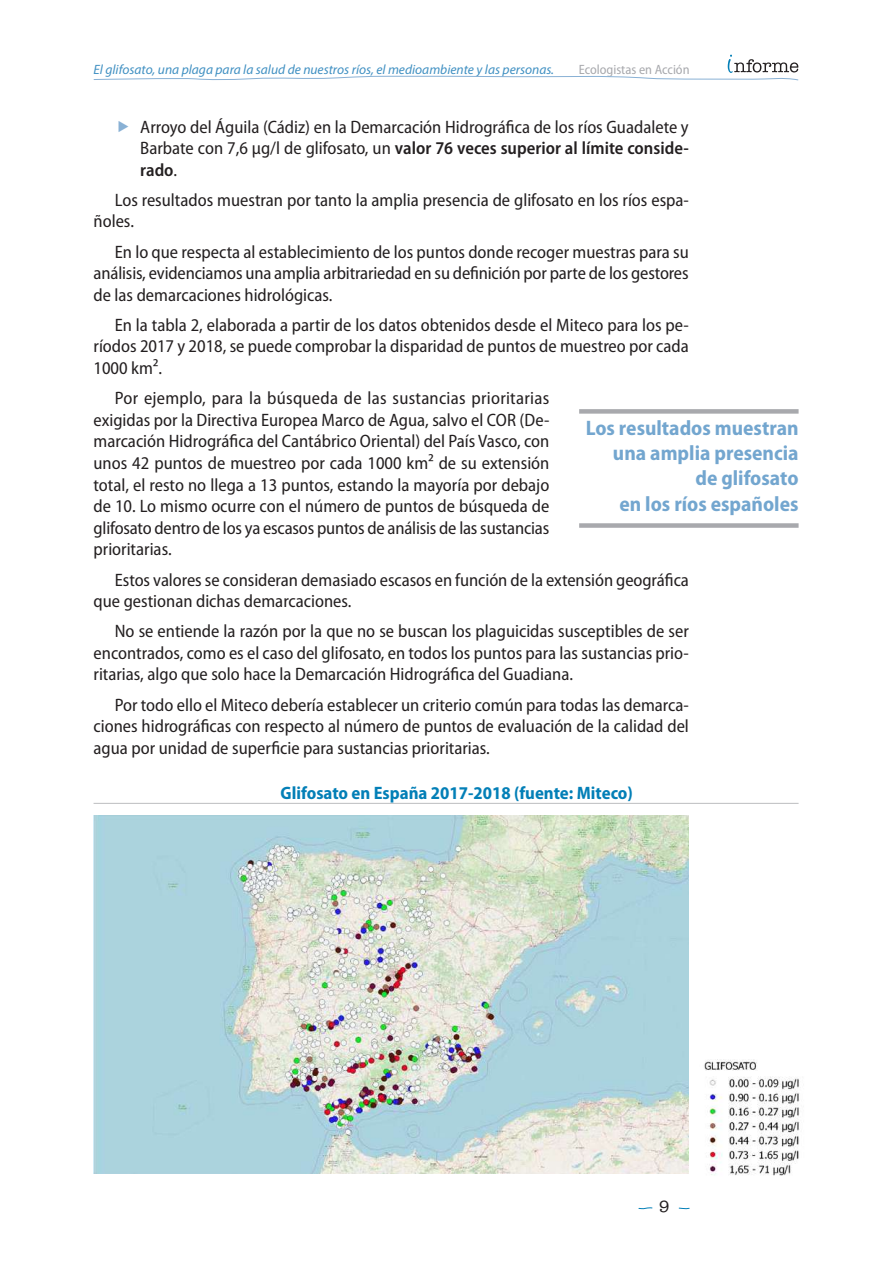
<style>
.page{position:relative;width:893px;height:1263px;background:#fff}
.page>*{position:absolute;margin:0;border:0;box-sizing:border-box;transform-origin:0 0}
.t1{font:700 semi-condensed 21px/25.2px "Myriad Pro";color:#73a6cf;text-align:right}
.t2{font:semi-condensed 18px/21.6px "Myriad Pro";color:#231f20;text-align:justify}
.t3{font:700 semi-condensed 18px "Myriad Pro";color:#037fb7}
.t4{font:500 16.5px "American Typewriter Std";color:#231f20}
.t5{font:italic 13.5px "Myriad Pro";color:#4090c2}
.t6{font:semi-condensed 13.5px "Myriad Pro";color:#a8a9ad}
.s1{font-weight:600}
</style>
<div class="page">
<svg style="left:93px;top:55px;width:706px;height:26px"></svg>
<svg style="left:638px;top:1207px;width:15px;height:2px"></svg>
<svg style="left:678px;top:1207px;width:12px;height:2px"></svg>
<div style="left:579px;top:409px;width:220px;height:5px;background:#a8a9ad"></div>
<div style="left:579px;top:523px;width:220px;height:5px;background:#a8a9ad"></div>
<img style="left:94px;top:815px;width:595px;height:358px">
<hr style="left:94px;top:803px;width:705px;height:1px;background:#bcbdc0">
<img style="left:704px;top:1059px;width:96px;height:117px">
<p class="t5" style="left:94px;top:61px;width:462px">El glifosato, una plaga para la salud de nuestros ríos, el medioambiente y las personas.</p>
<p class="t6" style="left:579px;top:62px;width:112px">Ecologistas en Acción</p>
<p class="t2" style="left:140px;top:116px;width:550px">Arroyo del Águila (Cádiz) en la Demarcación Hidrográfica de los ríos Guadalete y Barbate con 7,6 µg/l de glifosato, un <span class="s1">valor 76 veces superior al límite conside&shy;rado</span>.</p>
<p class="t2" style="left:94px;top:189px;width:597px;text-indent:21px">Los resultados muestran por tanto la amplia presencia de glifosato en los ríos espa&shy;ñoles.</p>
<p class="t2" style="left:94px;top:241px;width:597px;text-indent:21px">En lo que respecta al establecimiento de los puntos donde recoger muestras para su análisis, evidenciamos una amplia arbitrariedad en su definición por parte de los gestores de las demarcaciones hidrológicas.</p>
<p class="t2" style="left:94px;top:314px;width:597px;text-indent:21px">En la tabla 2, elaborada a partir de los datos obtenidos desde el Miteco para los pe&shy;ríodos 2017 y 2018, se puede comprobar la disparidad de puntos de muestreo por cada 1000 km².</p>
<p class="t2" style="left:94px;top:388px;width:457px;text-indent:21px">Por ejemplo, para la búsqueda de las sustancias prioritarias exigidas por la Directiva Europea Marco de Agua, salvo el COR (De&shy;marcación Hidrográfica del Cantábrico Oriental) del País Vasco, con unos 42 puntos de muestreo por cada 1000 km² de su extensión total, el resto no llega a 13 puntos, estando la mayoría por debajo de 10. Lo mismo ocurre con el número de puntos de búsqueda de glifosato dentro de los ya escasos puntos de análisis de las sustancias prioritarias.</p>
<p class="t2" style="left:94px;top:569px;width:597px;text-indent:21px">Estos valores se consideran demasiado escasos en función de la extensión geográfica que gestionan dichas demarcaciones.</p>
<p class="t2" style="left:94px;top:621px;width:597px;text-indent:21px">No se entiende la razón por la que no se buscan los plaguicidas susceptibles de ser encontrados, como es el caso del glifosato, en todos los puntos para las sustancias prio&shy;ritarias, algo que solo hace la Demarcación Hidrográfica del Guadiana.</p>
<p class="t2" style="left:94px;top:694px;width:597px;text-indent:21px">Por todo ello el Miteco debería establecer un criterio común para todas las demarca&shy;ciones hidrográficas con respecto al número de puntos de evaluación de la calidad del agua por unidad de superficie para sustancias prioritarias.</p>
<p class="t1" style="left:586px;top:415px;width:214px">Los resultados muestran una amplia presencia<br>de glifosato<br>en los ríos españoles</p>
<p class="t3" style="left:281px;top:783px;width:354px">Glifosato en España 2017-2018 (fuente: Miteco)</p>
<p class="t4" style="left:659px;top:1197px;width:12px">9</p>
</div>
